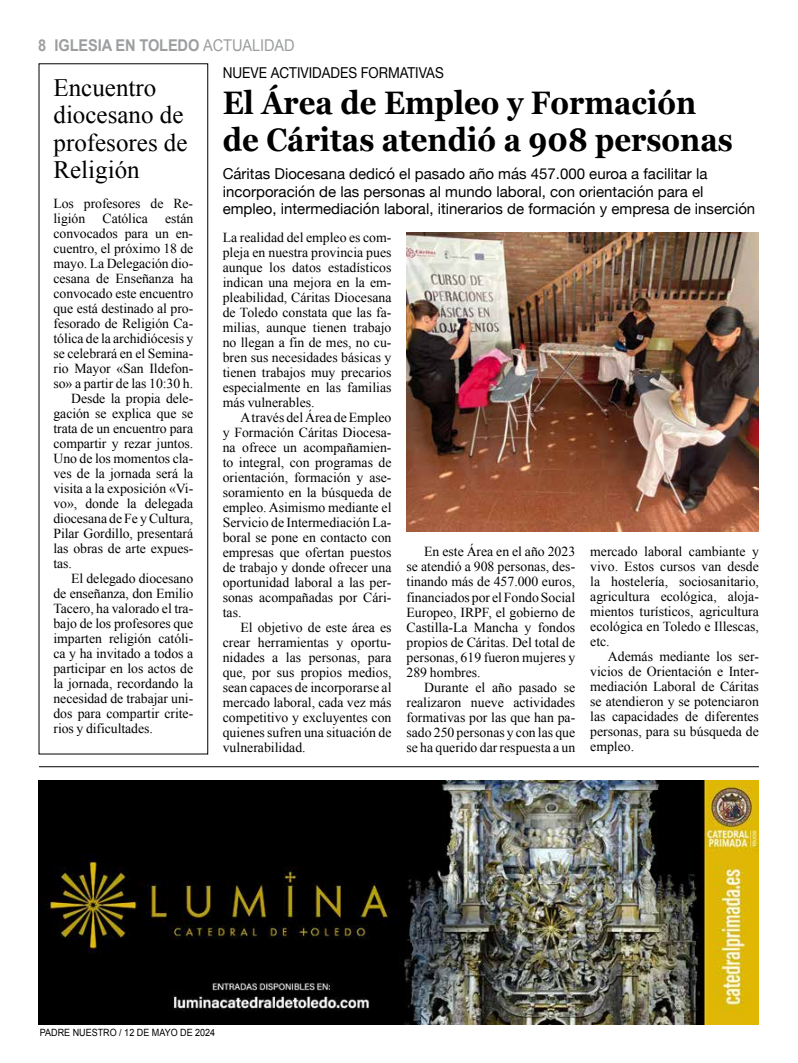
<style>
.page{position:relative;width:798px;height:1063px;background:#fff}
.page>*{position:absolute;margin:0;border:0;box-sizing:border-box;transform-origin:0 0}
.t1{font:700 32.5px/36.2px "Georgia";color:#000;scale:.9 1}
.t2{font:25px/27.5px "Times New Roman";color:#000}
.t3{font:700 16.25px "Arial";letter-spacing:-.01em;color:#9c9e9f;scale:.9 1}
.t4{font:15px/17.5px "Helvetica Neue";color:#000}
.t5{font:15px "Helvetica Neue";color:#000;scale:.9 1}
.t6{font:13.75px/15px "Times New Roman";letter-spacing:-.005em;color:#000;text-align:justify}
.t7{font:10px "Arial";color:#000;scale:.9 1}
.s1{font-weight:400}
</style>
<div class="page">
<img style="left:39px;top:781px;width:719px;height:243px">
<hr style="left:39px;top:766px;width:719px;height:1px;background:#000">
<img style="left:406px;top:232px;width:352px;height:299px">
<p class="t3" style="left:38px;top:34px;width:286px">8 IGLESIA EN TOLEDO <span class="s1">ACTUALIDAD</span></p>
<p class="t5" style="left:223px;top:62px;width:247px">NUEVE ACTIVIDADES FORMATIVAS</p>
<h1 class="t1" style="left:223px;top:83px;width:568px">El Área de Empleo y Formación de Cáritas atendió a 908 personas</h1>
<p class="t4" style="left:223px;top:166px;width:534px">Cáritas Diocesana dedicó el pasado año más 457.000 euroa a facilitar la incorporación de las personas al mundo laboral, con orientación para el empleo, intermediación laboral, itinerarios de formación y empresa de inserción</p>
<p class="t6" style="left:223px;top:230px;width:170px">La realidad del empleo es com&shy;pleja en nuestra provincia pues aunque los datos estadísticos indican una mejora en la em&shy;pleabilidad, Cáritas Diocesana de Toledo constata que las fa&shy;milias, aunque tienen trabajo no llegan a fin de mes, no cu&shy;bren sus necesidades básicas y tienen trabajos muy precarios especialmente en las familias más vulnerables.</p>
<p class="t6" style="left:223px;top:410px;width:170px;text-indent:18px">A través del Área de Empleo y Formación Cáritas Diocesa&shy;na ofrece un acompañamien&shy;to integral, con programas de orientación, formación y ase&shy;soramiento en la búsqueda de empleo. Asimismo mediante el Servicio de Intermediación La&shy;boral se pone en contacto con empresas que ofertan puestos de trabajo y donde ofrecer una oportunidad laboral a las per&shy;sonas acompañadas por Cári&shy;tas.</p>
<p class="t6" style="left:223px;top:620px;width:170px;text-indent:18px">El objetivo de este área es crear herramientas y oportu&shy;nidades a las personas, para que, por sus propios medios, sean capaces de incorporarse al mercado laboral, cada vez más competitivo y excluyentes con quienes sufren una situación de vulnerabilidad.</p>
<h2 class="t2" style="left:53px;top:73px;width:135px">Encuentro diocesano de profesores de<br>Religión</h2>
<p class="t6" style="left:53px;top:196px;width:141px">Los profesores de Re&shy;ligión</p>
<p class="t6" style="left:102px;top:211px;width:47px">Católica</p>
<p class="t6" style="left:165px;top:211px;width:29px">están</p>
<p class="t6" style="left:53px;top:226px;width:141px">convocados para un en-</p>
<p class="t6" style="left:53px;top:241px;width:141px">cuentro, el próximo 18 de</p>
<p class="t6" style="left:53px;top:256px;width:141px">mayo. La Delegación dio-</p>
<p class="t6" style="left:53px;top:271px;width:141px">cesana de Enseñanza ha</p>
<p class="t6" style="left:53px;top:286px;width:141px">convocado este encuentro</p>
<p class="t6" style="left:53px;top:301px;width:141px">que está destinado al pro-</p>
<p class="t6" style="left:53px;top:316px;width:141px">fesorado de Religión Ca-</p>
<p class="t6" style="left:53px;top:331px;width:141px">tólica de la archidiócesis y</p>
<p class="t6" style="left:53px;top:346px;width:141px">se celebrará en el Semina-</p>
<p class="t6" style="left:53px;top:361px;width:141px">rio Mayor «San Ildefon-</p>
<p class="t6" style="left:53px;top:376px;width:141px">so» a partir de las 10:30 h.</p>
<p class="t6" style="left:71px;top:391px;width:123px">Desde la propia dele-</p>
<p class="t6" style="left:53px;top:406px;width:141px">gación se explica que se</p>
<p class="t6" style="left:53px;top:421px;width:141px">trata de un encuentro para</p>
<p class="t6" style="left:53px;top:436px;width:141px">compartir y rezar juntos.</p>
<p class="t6" style="left:53px;top:451px;width:141px">Uno de los momentos cla-</p>
<p class="t6" style="left:53px;top:466px;width:141px">ves de la jornada será la</p>
<p class="t6" style="left:53px;top:481px;width:141px">visita a la exposición «Vi-</p>
<p class="t6" style="left:53px;top:496px;width:141px">vo», donde la delegada</p>
<p class="t6" style="left:53px;top:511px;width:141px">diocesana de Fe y Cultura,</p>
<p class="t6" style="left:53px;top:526px;width:141px">Pilar Gordillo, presentará</p>
<p class="t6" style="left:53px;top:541px;width:141px">las obras de arte expues-</p>
<p class="t6" style="left:53px;top:556px;width:20px">tas.</p>
<p class="t6" style="left:71px;top:571px;width:123px">El delegado diocesano</p>
<p class="t6" style="left:53px;top:586px;width:141px">de enseñanza, don Emilio</p>
<p class="t6" style="left:53px;top:601px;width:141px">Tacero, ha valorado el tra-</p>
<p class="t6" style="left:53px;top:616px;width:141px">bajo de los profesores que</p>
<p class="t6" style="left:53px;top:631px;width:141px">imparten religión católi-</p>
<p class="t6" style="left:53px;top:646px;width:141px">ca y ha invitado a todos a</p>
<p class="t6" style="left:53px;top:661px;width:141px">participar en los actos de</p>
<p class="t6" style="left:53px;top:676px;width:141px">la jornada, recordando la</p>
<p class="t6" style="left:53px;top:691px;width:141px">necesidad de trabajar uni-</p>
<p class="t6" style="left:53px;top:706px;width:141px">dos para compartir crite-</p>
<p class="t6" style="left:53px;top:721px;width:101px">rios y dificultades.</p>
<p class="t6" style="left:406px;top:544px;width:170px;text-indent:18px">En este Área en el año 2023 se atendió a 908 personas, des&shy;tinando más de 457.000 euros, financiados por el Fondo Social Europeo, IRPF, el gobierno de Castilla-La Mancha y fondos propios de Cáritas. Del total de personas, 619 fueron mujeres y 289 hombres.</p>
<p class="t6" style="left:406px;top:679px;width:170px;text-indent:18px">Durante el año pasado se realizaron nueve actividades formativas por las que han pa&shy;sado 250 personas y con las que se ha querido dar respuesta a un</p>
<p class="t6" style="left:590px;top:544px;width:170px">mercado laboral cambiante y vivo. Estos cursos van desde la hostelería, sociosanitario, agricultura ecológica, aloja&shy;mientos turísticos, agricultura ecológica en Toledo e Illescas, etc.</p>
<p class="t6" style="left:590px;top:649px;width:170px;text-indent:18px">Además mediante los ser&shy;vicios de Orientación e Inter&shy;mediación Laboral de Cáritas se atendieron y se potenciaron las capacidades de diferentes personas, para su búsqueda de empleo.</p>
<p class="t7" style="left:40px;top:1026px;width:196px">PADRE NUESTRO / 12 DE MAYO DE 2024</p>
</div>
